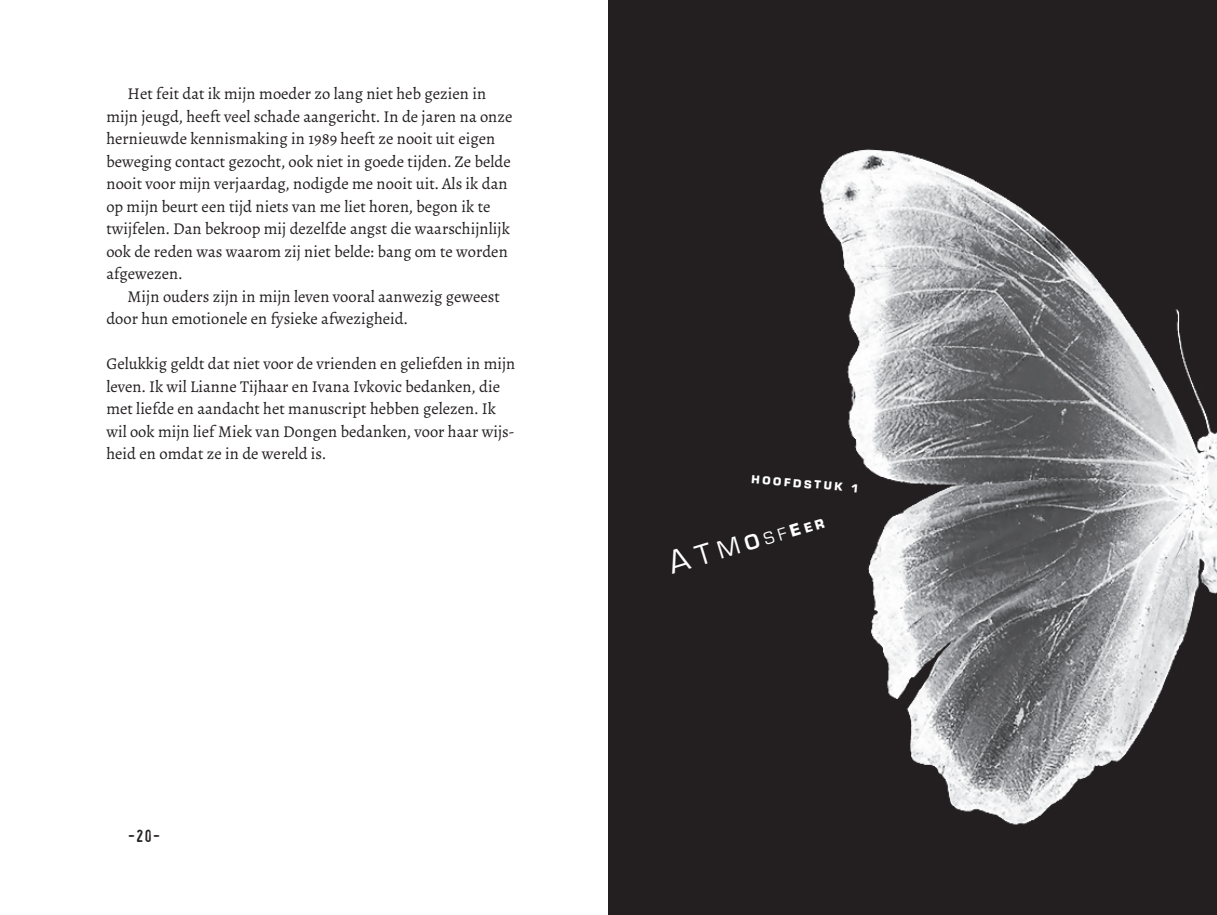
<style>
.page{position:relative;width:1217px;height:915px;background:#fff}
.page>*{position:absolute;margin:0;border:0;box-sizing:border-box;transform-origin:0 0}
.t1{font:18px "Eurostile";color:#fff}
.t2{font:16.5px/22.5px "Alegreya";color:#231f20}
.t3{font:16.5px "XBAND Rough";color:#231f20}
.t4{font:900 12px "Eurostile";color:#fff}
.s1{font-size:34.05px}
.s2{font-size:30.15px}
.s3{font-size:26.1px}
.s4{font-weight:700;font-size:22.05px}
.s5{font-weight:900}
.s6{font-weight:900;font-size:14.1px}
</style>
<div class="page">
<div style="left:608px;top:0;width:608px;height:914px;background:#231f20"></div>
<img style="left:820px;top:149px;width:396px;height:676px">
<p class="t2" style="left:106px;top:82px;width:407px;text-indent:21px">Het feit dat ik mijn moeder zo lang niet heb gezien in mijn jeugd, heeft veel schade aangericht. In de jaren na onze hernieuwde kennismaking in 1989 heeft ze nooit uit eigen beweging contact gezocht, ook niet in goede tijden. Ze belde nooit voor mijn verjaardag, nodigde me nooit uit. Als ik dan op mijn beurt een tijd niets van me liet horen, begon ik te twijfelen. Dan bekroop mij dezelfde angst die waarschijnlijk ook de reden was waarom zij niet belde: bang om te worden afgewezen.</p>
<p class="t2" style="left:106px;top:285px;width:395px;text-indent:21px">Mijn ouders zijn in mijn leven vooral aanwezig geweest door hun emotionele en fysieke afwezigheid.</p>
<p class="t2" style="left:106px;top:352px;width:410px">Gelukkig geldt dat niet voor de vrienden en geliefden in mijn leven. Ik wil Lianne Tijhaar en Ivana Ivkovic bedanken, die met liefde en aandacht het manuscript hebben gelezen. Ik wil ook mijn lief Miek van Dongen bedanken, voor haar wijs&shy;heid en omdat ze in de wereld is.</p>
<p class="t3" style="left:128px;top:828px;width:34px">-20-</p>
<p class="t4" style="left:752px;top:470px;width:109px;rotate:5deg">HOOFDSTUK 1</p>
<p class="t1" style="left:666px;top:556px;width:162px;rotate:-17deg"><span class="s1">A</span><span class="s2">T</span><span class="s3">M</span><span class="s4">O</span>SF<span class="s5">E</span><span class="s6">ER</span></p>
</div>
